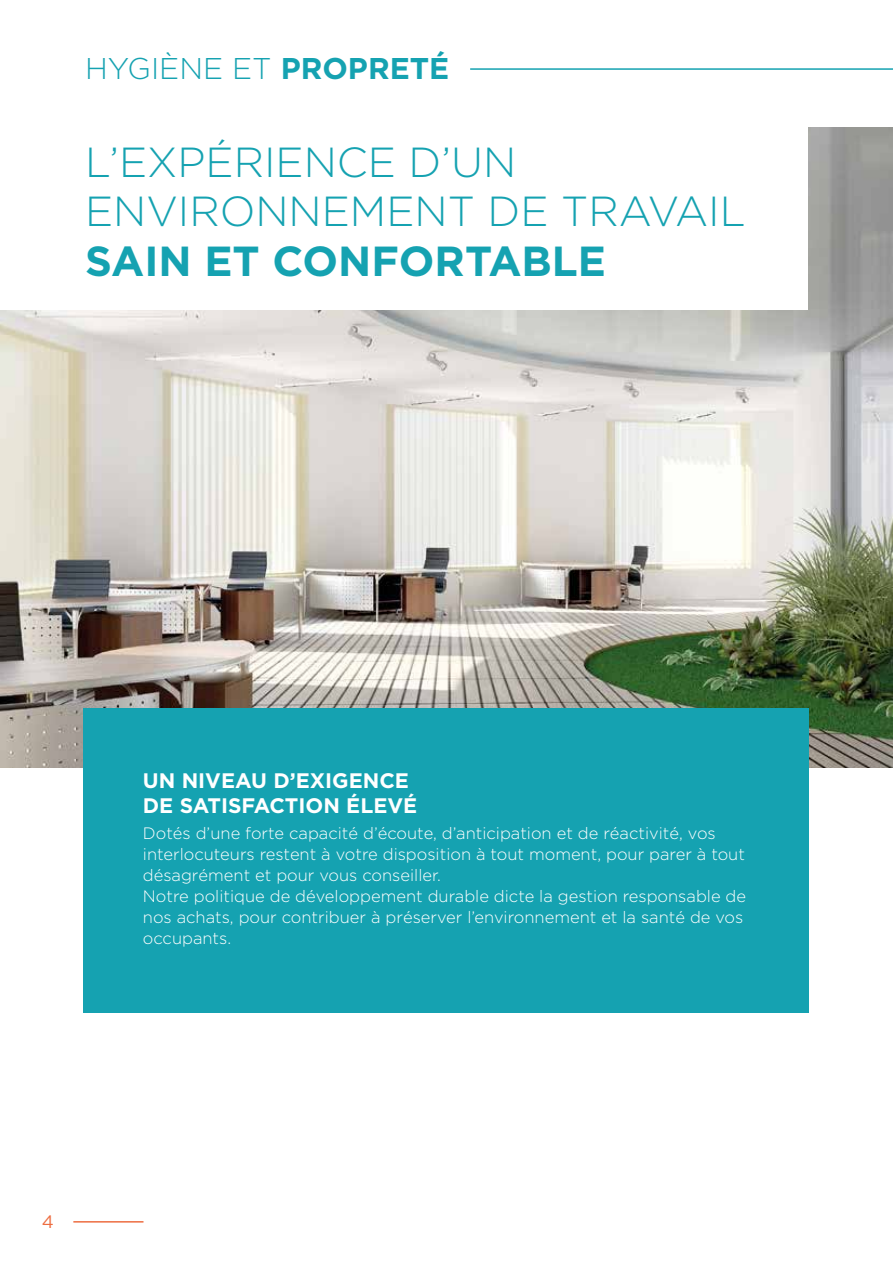
<style>
.page{position:relative;width:893px;height:1263px;background:#fff}
.page>*{position:absolute;margin:0;border:0;box-sizing:border-box;transform-origin:0 0}
.t1{font:300 42px/49.5px "Gotham";color:#15a2b1}
.t2{font:700 42px "Gotham";color:#15a2b1}
.t3{font:300 30px "Gotham";color:#15a2b1}
.t4{font:700 21px/25.5px "Gotham";color:#fff}
.t5{font:18px "Gotham";color:#ed6d41}
.t6{font:300 16.5px/21px "Gotham";color:#fff}
.s1{font-weight:700}
</style>
<div class="page">
<hr style="left:73px;top:1221px;width:70px;height:1px;background:#ed6d41">
<img style="left:0;top:128px;width:893px;height:639px">
<div style="left:0;top:113px;width:808px;height:196px;background:#fff"></div>
<hr style="left:470px;top:68px;width:423px;height:2px;background:#15a2b1">
<div style="left:83px;top:708px;width:726px;height:305px;background:#15a2b1"></div>
<h2 class="t3" style="left:85px;top:53px;width:366px">HYGIÈNE ET <span class="s1">PROPRETÉ</span></h2>
<h1 class="t1" style="left:85px;top:137px;width:662px">L’EXPÉRIENCE D’UN<br>ENVIRONNEMENT DE TRAVAIL</h1>
<h1 class="t2" style="left:85px;top:237px;width:523px">SAIN ET CONFORTABLE</h1>
<p class="t4" style="left:143px;top:767px;width:276px">UN NIVEAU D’EXIGENCE<br>DE SATISFACTION ÉLEVÉ</p>
<p class="t6" style="left:143px;top:822px;width:605px">Dotés d’une forte capacité d’écoute, d’anticipation et de réactivité, vos interlocuteurs restent à votre disposition à tout moment, pour parer à tout désagrément et pour vous conseiller.<br>Notre politique de développement durable dicte la gestion responsable de nos achats, pour contribuer à préserver l’environnement et la santé de vos occupants.</p>
<p class="t5" style="left:42px;top:1212px;width:14px">4</p>
</div>
